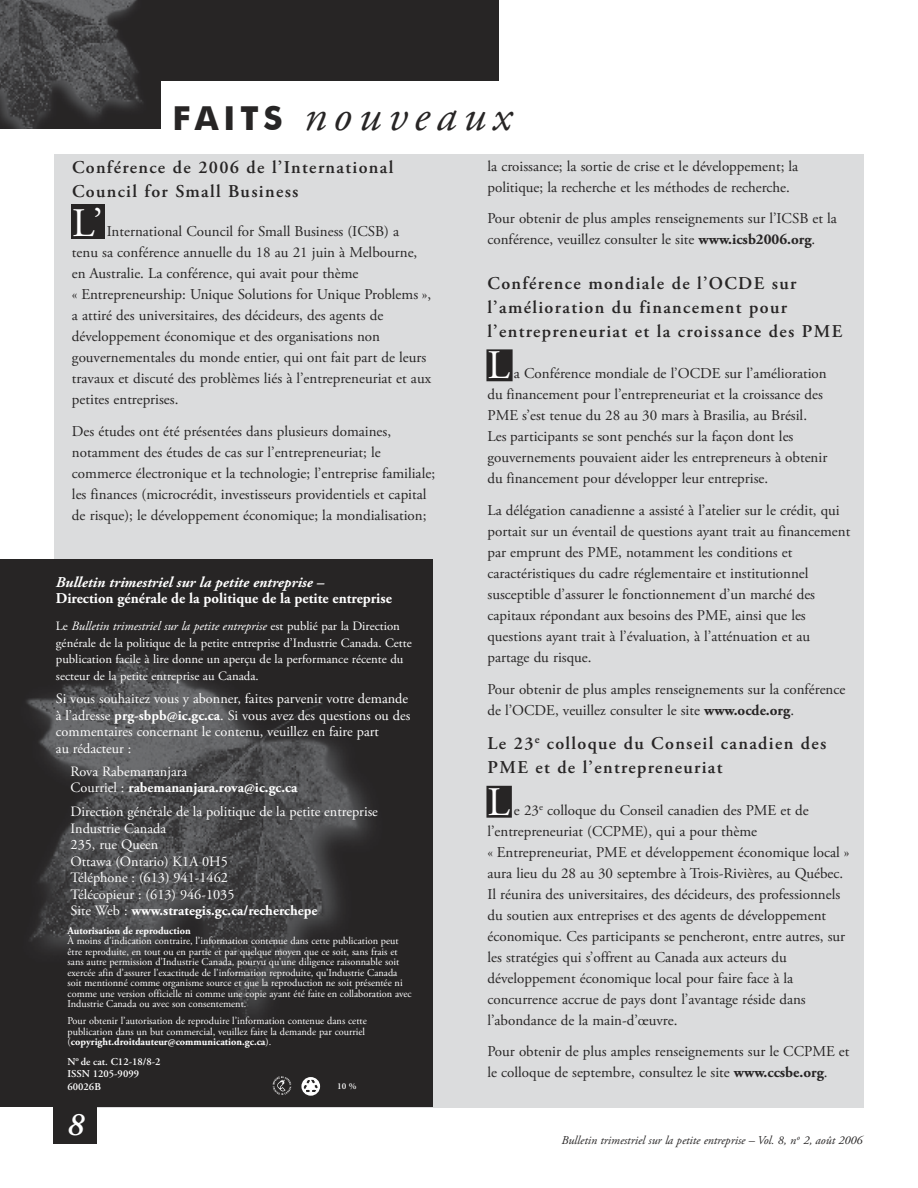
<style>
.page{position:relative;width:918px;height:1188px;background:#fff}
.page>*{position:absolute;margin:0;border:0;box-sizing:border-box;transform-origin:0 0}
.t1{font:italic 45px "Adobe Garamond Pro";letter-spacing:.155em;color:#272525}
.t2{font:40.5px "Adobe Garamond Pro";color:#fff}
.t3{font:italic 600 33px "Adobe Garamond Pro";color:#fff}
.t4{font:600 18px/24px "Adobe Garamond Pro";letter-spacing:.075em;color:#272525}
.t5{font:15px/21px "Adobe Garamond Pro";color:#272525}
.t6{font:700 15px "Adobe Garamond Pro";color:#fff}
.t7{font:italic 700 15px "Adobe Garamond Pro";color:#fff}
.t8{font:14.25px/16.5px "Adobe Garamond Pro";color:#fff}
.t9{font:700 14.25px/16.5px "Adobe Garamond Pro";color:#fff}
.t10{font:12.75px/16.5px "Adobe Garamond Pro";color:#fff}
.t11{font:italic 12px "Adobe Garamond Pro";color:#272525}
.t12{font:10.5px/10.5px "Adobe Garamond Pro";color:#fff}
.t13{font:600 10.5px/12.6px "Adobe Garamond Pro";color:#fff}
.t14{font:700 10.5px "Adobe Garamond Pro";color:#fff}
.t15{font:600 9px "Adobe Garamond Pro";color:#fff}
.s1{font-family:"Futura BT";font-weight:700;font-style:normal;font-size:33px}
.s2{font-style:italic}
.s3{font-weight:700}
.s4{font-weight:400}
</style>
<div class="page">
<div style="left:54px;top:154px;width:810px;height:954px;background:#dbdcdd"></div>
<div style="left:71px;top:205px;width:34px;height:34px;background:#272525"></div>
<div style="left:0;top:0;width:500px;height:81px;background:#272525"></div>
<img style="left:0;top:0;width:161px;height:128px">
<div style="left:54px;top:1107px;width:43px;height:37px;background:#272525"></div>
<div style="left:0;top:560px;width:433px;height:547px;background:#272525"></div>
<img style="left:26px;top:657px;width:345px;height:363px">
<svg style="left:273px;top:1076px;width:18px;height:19px"></svg>
<svg style="left:301px;top:1077px;width:19px;height:19px"></svg>
<svg style="left:303px;top:1079px;width:15px;height:15px"></svg>
<div style="left:487px;top:350px;width:25px;height:31px;background:#272525"></div>
<div style="left:486px;top:349px;width:27px;height:32px;border:2px solid #272525"></div>
<div style="left:487px;top:787px;width:24px;height:30px;background:#272525"></div>
<div style="left:486px;top:786px;width:26px;height:32px;border:2px solid #272525"></div>
<h1 class="t1" style="left:172px;top:89px;width:341px"><span class="s1">FAITS</span> nouveaux</h1>
<p class="t4" style="left:72px;top:155px;width:323px">Conférence de 2006 de l’International<br>Council for Small Business</p>
<h2 class="t2" style="left:72px;top:199px;width:32px">L’</h2>
<p class="t5" style="left:72px;top:221px;width:361px;text-indent:35px">International Council for Small Business (ICSB) a<br>tenu sa conférence annuelle du 18 au 21 juin à Melbourne, en Australie. La conférence, qui avait pour thème<br>« Entrepreneurship: Unique Solutions for Unique Problems », a attiré des universitaires, des décideurs, des agents de développement économique et des organisations non gouvernementales du monde entier, qui ont fait part de leurs travaux et discuté des problèmes liés à l’entrepreneuriat et aux petites entreprises.</p>
<p class="t5" style="left:72px;top:421px;width:365px">Des études ont été présentées dans plusieurs domaines, notamment des études de cas sur l’entrepreneuriat; le commerce électronique et la technologie; l’entreprise familiale; les finances (microcrédit, investisseurs providentiels et capital de risque); le développement économique; la mondialisation;</p>
<p class="t7" style="left:56px;top:573px;width:270px">Bulletin trimestriel sur la petite entreprise –</p>
<p class="t6" style="left:56px;top:590px;width:338px">Direction générale de la politique de la petite entreprise</p>
<p class="t10" style="left:56px;top:619px;width:357px">Le <span class="s2">Bulletin trimestriel sur la petite entreprise</span> est publié par la Direction générale de la politique de la petite entreprise d’Industrie Canada. Cette publication facile à lire donne un aperçu de la performance récente du secteur de la petite entreprise au Canada.</p>
<p class="t8" style="left:56px;top:691px;width:356px">Si vous souhaitez vous y abonner, faites parvenir votre demande à l’adresse <span class="s3">prg-sbpb@ic.gc.ca</span>. Si vous avez des questions ou des commentaires concernant le contenu, veuillez en faire part<br>au rédacteur :</p>
<p class="t9" style="left:71px;top:763px;width:228px"><span class="s4">Rova Rabemananjara<br>Courriel :</span> rabemananjara.rova@ic.gc.ca</p>
<p class="t8" style="left:71px;top:804px;width:309px">Direction générale de la politique de la petite entreprise<br>Industrie Canada<br>235, rue Queen<br>Ottawa (Ontario) K1A 0H5<br>Téléphone : (613) 941-1462<br>Télécopieur : (613) 946-1035<br>Site Web : <span class="s3">www.strategis.gc.ca/recherchepe</span></p>
<p class="t14" style="left:68px;top:924px;width:125px">Autorisation de reproduction</p>
<p class="t12" style="left:68px;top:936px;width:346px">À moins d’indication contraire, l’information contenue dans cette publication peut être reproduite, en tout ou en partie et par quelque moyen que ce soit, sans frais et sans autre permission d’Industrie Canada, pourvu qu’une diligence raisonnable soit exercée afin d’assurer l’exactitude de l’information reproduite, qu’Industrie Canada soit mentionné comme organisme source et que la reproduction ne soit présentée ni comme une version officielle ni comme une copie ayant été faite en collaboration avec Industrie Canada ou avec son consentement.</p>
<p class="t12" style="left:68px;top:1016px;width:301px">Pour obtenir l’autorisation de reproduire l’information contenue dans cette publication dans un but commercial, veuillez faire la demande par courriel (<span class="s3">copyright.droitdauteur@communication.gc.ca</span>).</p>
<p class="t13" style="left:68px;top:1055px;width:94px">N<sup>o</sup> de cat. C12-18/8-2<br>ISSN 1205-9099<br>60026B</p>
<p class="t15" style="left:337px;top:1081px;width:21px">10 %</p>
<h3 class="t3" style="left:67px;top:1105px;width:18px">8</h3>
<p class="t5" style="left:488px;top:156px;width:312px">la croissance; la sortie de crise et le développement; la politique; la recherche et les méthodes de recherche.</p>
<p class="t5" style="left:488px;top:209px;width:351px">Pour obtenir de plus amples renseignements sur l’ICSB et la conférence, veuillez consulter le site <span class="s3">www.icsb2006.org</span>.</p>
<p class="t4" style="left:488px;top:271px;width:356px">Conférence mondiale de l’OCDE sur l’amélioration du financement pour l’entrepreneuriat et la croissance des PME</p>
<h2 class="t2" style="left:488px;top:341px;width:24px">L</h2>
<p class="t5" style="left:488px;top:363px;width:341px;text-indent:26px">a Conférence mondiale de l’OCDE sur l’amélioration du financement pour l’entrepreneuriat et la croissance des PME s’est tenue du 28 au 30 mars à Brasilia, au Brésil.<br>Les participants se sont penchés sur la façon dont les gouvernements pouvaient aider les entrepreneurs à obtenir du financement pour développer leur entreprise.</p>
<p class="t5" style="left:488px;top:500px;width:364px">La délégation canadienne a assisté à l’atelier sur le crédit, qui portait sur un éventail de questions ayant trait au financement par emprunt des PME, notamment les conditions et caractéristiques du cadre réglementaire et institutionnel susceptible d’assurer le fonctionnement d’un marché des capitaux répondant aux besoins des PME, ainsi que les questions ayant trait à l’évaluation, à l’atténuation et au partage du risque.</p>
<p class="t5" style="left:488px;top:679px;width:359px">Pour obtenir de plus amples renseignements sur la conférence de l’OCDE, veuillez consulter le site <span class="s3">www.ocde.org</span>.</p>
<p class="t4" style="left:488px;top:732px;width:340px">Le 23<sup>e</sup> colloque du Conseil canadien des<br>PME et de l’entrepreneuriat</p>
<h2 class="t2" style="left:488px;top:777px;width:24px">L</h2>
<p class="t5" style="left:488px;top:800px;width:363px;text-indent:26px">e 23<sup>e</sup> colloque du Conseil canadien des PME et de l’entrepreneuriat (CCPME), qui a pour thème<br>« Entrepreneuriat, PME et développement économique local » aura lieu du 28 au 30 septembre à Trois-Rivières, au Québec.<br>Il réunira des universitaires, des décideurs, des professionnels du soutien aux entreprises et des agents de développement économique. Ces participants se pencheront, entre autres, sur les stratégies qui s’offrent au Canada aux acteurs du développement économique local pour faire face à la concurrence accrue de pays dont l’avantage réside dans l’abondance de la main-d’œuvre.</p>
<p class="t5" style="left:488px;top:1042px;width:364px">Pour obtenir de plus amples renseignements sur le CCPME et le colloque de septembre, consultez le site <span class="s3">www.ccsbe.org</span>.</p>
<p class="t11" style="left:562px;top:1133px;width:302px">Bulletin trimestriel sur la petite entreprise – Vol. 8, n<sup>o</sup> 2, août 2006</p>
</div>
